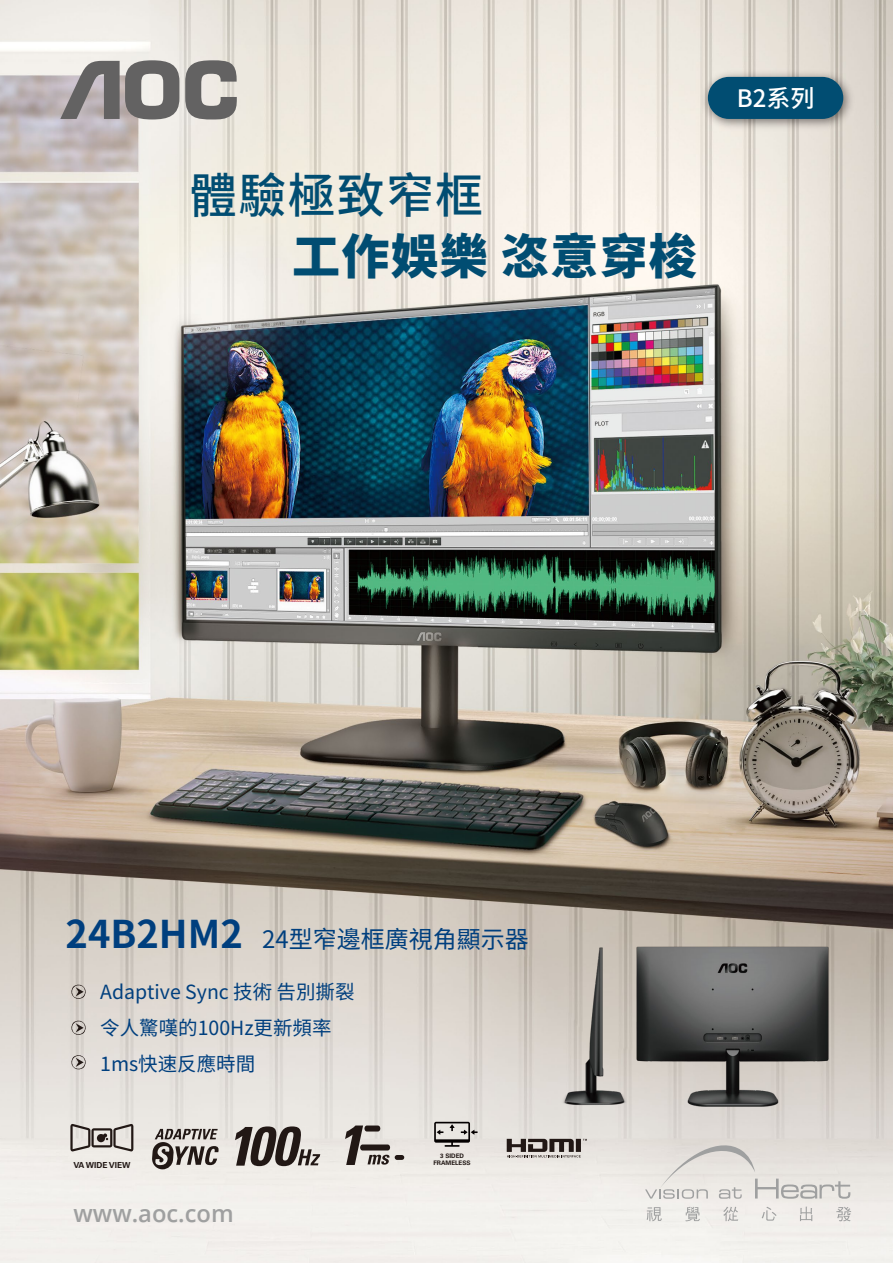
<style>
.page{position:relative;width:893px;height:1263px;background:#fff}
.page>*{position:absolute;margin:0;border:0;box-sizing:border-box;transform-origin:0 0}
.t1{font:800 48px "Source Han Sans CN";letter-spacing:.025em;color:#014d72}
.t2{font:500 48px "Source Han Sans CN";letter-spacing:.025em;color:#014d72}
.t3{font:24px "Source Han Sans CN";color:#003f7e}
.t4{font:500 24px "Source Han Sans CN";color:#fff}
.t5{font:600 23.7px "Open Sans";color:#9fa0a0}
.t6{font:19.5px/36px "Source Han Sans CN";color:#003f7e}
.t7{font:700 8.25px "Univers LT Std";color:#221815}
.t8{font:700 6.15px/7.5px "Univers LT Std";color:#221815;text-align:center}
.s1{font-weight:700;font-size:38.1px}
</style>
<div class="page">
<img style="left:0;top:0;width:893px;height:1263px">
<img style="left:697px;top:66px;width:161px;height:68px">
<div style="left:708px;top:77px;width:135px;height:42px;background:#014d72;border-radius:21px"></div>
<svg style="left:185px;top:60px;width:52px;height:59px;background:#94928f"></svg>
<svg style="left:60px;top:60px;width:119px;height:59px;background:#949090"></svg>
<svg style="left:434px;top:1122px;width:44px;height:25px"></svg>
<svg style="left:507px;top:1139px;width:80px;height:18px"></svg>
<svg style="left:67px;top:981px;width:23px;height:22px"></svg>
<svg style="left:67px;top:1017px;width:23px;height:22px"></svg>
<svg style="left:67px;top:1051px;width:23px;height:22px"></svg>
<svg style="left:70px;top:1124px;width:63px;height:27px;background:#a9a39f"></svg>
<svg style="left:235px;top:1126px;width:85px;height:40px;background:#837c78"></svg>
<svg style="left:152px;top:1129px;width:67px;height:40px;background:#9a9490"></svg>
<img style="left:515px;top:944px;width:118px;height:165px">
<img style="left:633px;top:919px;width:198px;height:198px">
<svg style="left:645px;top:1136px;width:205px;height:63px;background:#dfdcd8"></svg>
<svg style="left:647px;top:1207px;width:15px;height:14px"></svg>
<svg style="left:685px;top:1207px;width:15px;height:14px"></svg>
<svg style="left:723px;top:1206px;width:15px;height:15px"></svg>
<svg style="left:762px;top:1207px;width:14px;height:14px"></svg>
<svg style="left:800px;top:1206px;width:13px;height:15px"></svg>
<svg style="left:836px;top:1207px;width:15px;height:14px"></svg>
<svg style="left:345px;top:1125px;width:45px;height:40px;background:#a39e9a"></svg>
<div style="left:360px;top:1144px;width:30px;height:6px;background:#221815;border-radius:3px"></div>
<div style="left:395px;top:1155px;width:9px;height:5px;background:#221815;border-radius:2px"></div>
<div style="left:364px;top:1125px;width:16px;height:6px;background:#221815;border-radius:3px"></div>
<h1 class="t2" style="left:189px;top:169px;width:296px">體驗極致窄框</h1>
<h1 class="t1" style="left:292px;top:230px;width:406px">工作娛樂 恣意穿梭</h1>
<p class="t4" style="left:737px;top:84px;width:79px">B2系列</p>
<p class="t3" style="left:66px;top:926px;width:465px"><span class="s1">24B2HM2</span> 24型窄邊框廣視角顯示器</p>
<p class="t6" style="left:100px;top:975px;width:256px">Adaptive Sync 技術 告別撕裂令人驚嘆的100Hz更新頻率<br>1ms快速反應時間</p>
<p class="t7" style="left:73px;top:1161px;width:59px">VA WIDE VIEW</p>
<p class="t5" style="left:74px;top:1197px;width:162px">www.aoc.com</p>
<p class="t8" style="left:433px;top:1152px;width:39px">3 SIDED<br>FRAMELESS</p>
</div>
